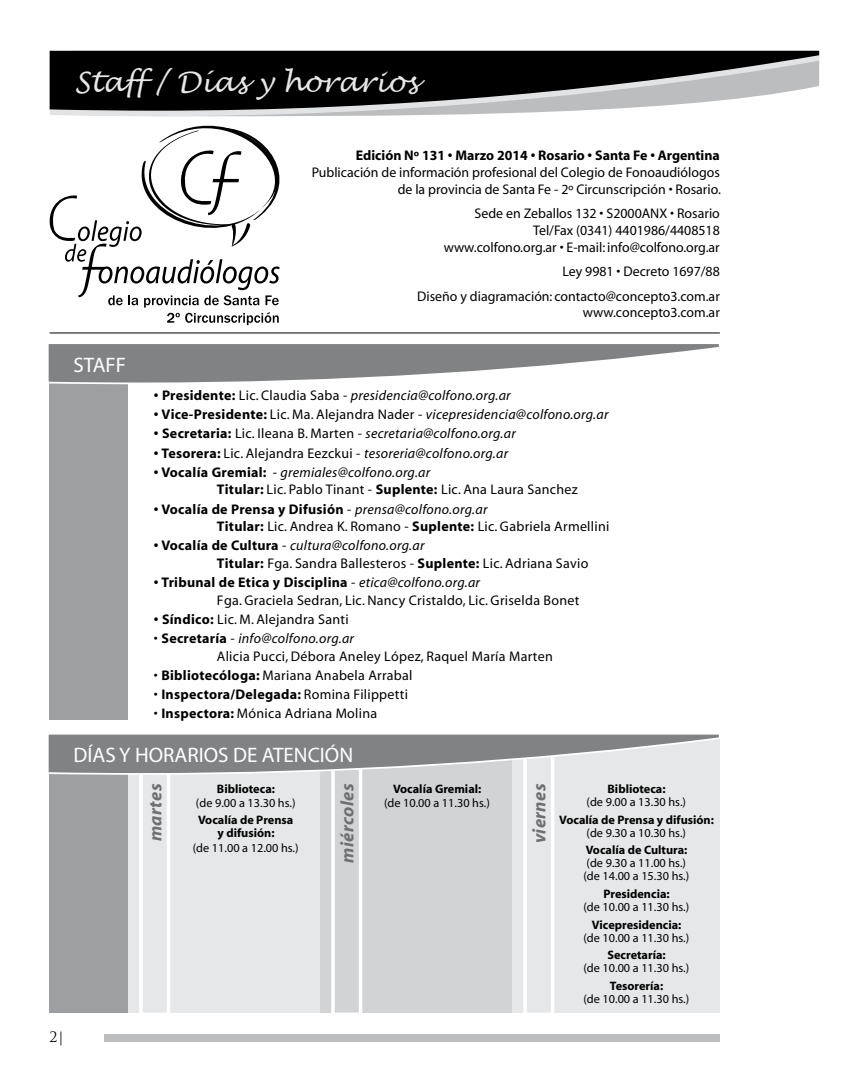
<style>
.page{position:relative;width:844px;height:1092px;background:#fff}
.page>*{position:absolute;margin:0;border:0;box-sizing:border-box;transform-origin:0 0}
.t1{font:italic 28px "Lucida Handwriting";color:#e6e7e8}
.t2{font:21px "Myriad";color:#fff}
.t3{font:italic 700 18.38px "Myriad";letter-spacing:.02em;color:#6d6f71}
.t4{font:14px/17.5px "Myriad";letter-spacing:.02em;color:#000}
.t5{font:14px/16.8px "Myriad";color:#000;text-align:right}
.t6{font:italic 14px "Myriad";letter-spacing:.02em;color:#000}
.t7{font:700 14px/17.5px "Myriad";letter-spacing:.01em;color:#000}
.t8{font:14px "Trajan Pro";color:#000}
.t9{font:12.25px/13.1px "Myriad";color:#000}
.t10{font:700 12.25px/12.2px "Myriad";color:#000;text-align:center}
.s1{font-weight:700;font-style:normal}
.s2{font-style:normal}
.s3{font-weight:700}
.s4{font-style:italic}
.s5{font-weight:400}
.s6{font-weight:400;font-style:italic}
</style>
<div class="page">
<div style="left:104px;top:1034px;width:615px;height:8px;background:#bcbdbf"></div>
<svg style="left:50px;top:111px;width:514px;height:5px;background:#d9d9db"></svg>
<svg style="left:50px;top:51px;width:769px;height:60px;background:#383839"></svg>
<hr style="left:50px;top:332px;width:669px;height:1px;background:#000">
<div style="left:50px;top:347px;width:78px;height:372px;background:#9d9fa1"></div>
<svg style="left:48px;top:734px;width:672px;height:279px;background:#d0d1d2"></svg>
<svg style="left:48px;top:344px;width:671px;height:41px"></svg>
<svg style="left:49px;top:125px;width:231px;height:200px"></svg>
<h1 class="t1" style="left:74px;top:65px;width:345px">Staff / Días y horarios</h1>
<p class="t7" style="left:356px;top:147px;width:365px">Edición Nº 131 • Marzo 2014 • Rosario • Santa Fe • Argentina</p>
<p class="t5" style="left:311px;top:164px;width:410px">Publicación de información profesional del Colegio de Fonoaudiólogos de la provincia de Santa Fe - 2º Circunscripción • Rosario.</p>
<p class="t5" style="left:444px;top:205px;width:277px">Sede en Zeballos 132 • S2000ANX • Rosario<br>Tel/Fax (0341) 4401986/4408518 www.colfono.org.ar • E-mail: info@colfono.org.ar</p>
<p class="t5" style="left:417px;top:260px;width:304px;line-height:24.5px">Ley 9981 • Decreto 1697/88<br>Diseño y diagramación: contacto@concepto3.com.ar</p>
<p class="t5" style="left:582px;top:305px;width:138px">www.concepto3.com.ar</p>
<p class="t8" style="left:50px;top:1027px;width:17px">2|</p>
<h2 class="t2" style="left:73px;top:354px;width:54px">STAFF</h2>
<p class="t6" style="left:154px;top:388px;width:358px"><span class="s1">• Presidente:</span> <span class="s2">Lic. Claudia Saba -</span> presidencia@colfono.org.ar</p>
<p class="t6" style="left:154px;top:407px;width:456px"><span class="s1">• Vice-Presidente:</span> <span class="s2">Lic. Ma. Alejandra Nader -</span> vicepresidencia@colfono.org.ar</p>
<p class="t6" style="left:154px;top:426px;width:363px"><span class="s1">• Secretaria:</span> <span class="s2">Lic. Ileana B. Marten -</span> secretaria@colfono.org.ar</p>
<p class="t6" style="left:154px;top:446px;width:355px"><span class="s1">• Tesorera:</span> <span class="s2">Lic. Alejandra Eezckui -</span> tesoreria@colfono.org.ar</p>
<p class="t4" style="left:217px;top:464px;width:362px;text-indent:-63px"><span class="s3">• Vocalía Gremial:</span> - <span class="s4">gremiales@colfono.org.ar<br></span><span class="s3">Titular:</span> Lic. Pablo Tinant - <span class="s3">Suplente:</span> Lic. Ana Laura Sanchez</p>
<p class="t7" style="left:217px;top:500px;width:394px;text-indent:-63px">• Vocalía de Prensa y Difusión <span class="s5">-</span> <span class="s6">prensa@colfono.org.ar<br></span>Titular: <span class="s5">Lic. Andrea K. Romano -</span> Suplente: <span class="s5">Lic. Gabriela Armellini</span></p>
<p class="t4" style="left:217px;top:537px;width:373px;text-indent:-63px"><span class="s3">• Vocalía de Cultura</span> - <span class="s4">cultura@colfono.org.ar<br></span><span class="s3">Titular:</span> Fga. Sandra Ballesteros - <span class="s3">Suplente:</span> Lic. Adriana Savio</p>
<p class="t4" style="left:217px;top:574px;width:364px;text-indent:-63px"><span class="s3">• Tribunal de Etica y Disciplina</span> - <span class="s4">etica@colfono.org.ar<br></span>Fga. Graciela Sedran, Lic. Nancy Cristaldo, Lic. Griselda Bonet</p>
<p class="t4" style="left:154px;top:611px;width:196px"><span class="s3">• Síndico:</span> Lic. M. Alejandra Santi</p>
<p class="t4" style="left:217px;top:630px;width:337px;text-indent:-63px">• <span class="s3">Secretaría</span> - <span class="s4">info@colfono.org.ar<br></span>Alicia Pucci, Débora Aneley López, Raquel María Marten</p>
<p class="t4" style="left:154px;top:667px;width:260px">• <span class="s3">Bibliotecóloga:</span> Mariana Anabela Arrabal</p>
<p class="t7" style="left:154px;top:686px;width:255px"><span class="s5">•</span> Inspectora/Delegada: <span class="s5">Romina Filippetti</span></p>
<p class="t4" style="left:154px;top:705px;width:225px">• <span class="s3">Inspectora:</span> Mónica Adriana Molina</p>
<h2 class="t2" style="left:73px;top:744px;width:281px">DÍAS Y HORARIOS DE ATENCIÓN</h2>
<h3 class="t3" style="left:146px;top:841px;width:59px;rotate:-90deg">martes</h3>
<h3 class="t3" style="left:338px;top:862px;width:80px;rotate:-90deg">miércoles</h3>
<h3 class="t3" style="left:529px;top:843px;width:61px;rotate:-90deg">viernes</h3>
<p class="t10" style="left:217px;top:783px;width:59px">Biblioteca:</p>
<p class="t9" style="left:196px;top:796px;width:101px">(de 9.00 a 13.30 hs.)</p>
<p class="t10" style="left:198px;top:814px;width:97px">Vocalía de Prensa y difusión:</p>
<p class="t9" style="left:193px;top:842px;width:107px">(de 11.00 a 12.00 hs.)</p>
<p class="t10" style="left:393px;top:783px;width:90px">Vocalía Gremial:</p>
<p class="t9" style="left:384px;top:796px;width:107px">(de 10.00 a 11.30 hs.)</p>
<p class="t10" style="left:607px;top:783px;width:59px">Biblioteca:</p>
<p class="t9" style="left:586px;top:795px;width:101px">(de 9.00 a 13.30 hs.)</p>
<p class="t10" style="left:559px;top:813px;width:156px">Vocalía de Prensa y difusión:</p>
<p class="t9" style="left:586px;top:826px;width:101px">(de 9.30 a 10.30 hs.)</p>
<p class="t10" style="left:585px;top:844px;width:103px">Vocalía de Cultura:</p>
<p class="t9" style="left:583px;top:857px;width:107px">(de 9.30 a 11.00 hs.) (de 14.00 a 15.30 hs.)</p>
<p class="t10" style="left:603px;top:888px;width:68px">Presidencia:</p>
<p class="t9" style="left:583px;top:900px;width:107px">(de 10.00 a 11.30 hs.)</p>
<p class="t10" style="left:591px;top:918px;width:91px">Vicepresidencia:</p>
<p class="t9" style="left:583px;top:931px;width:107px">(de 10.00 a 11.30 hs.)</p>
<p class="t10" style="left:607px;top:949px;width:60px">Secretaría:</p>
<p class="t9" style="left:583px;top:962px;width:107px">(de 10.00 a 11.30 hs.)</p>
<p class="t10" style="left:609px;top:979px;width:55px">Tesorería:</p>
<p class="t9" style="left:583px;top:992px;width:107px">(de 10.00 a 11.30 hs.)</p>
</div>
